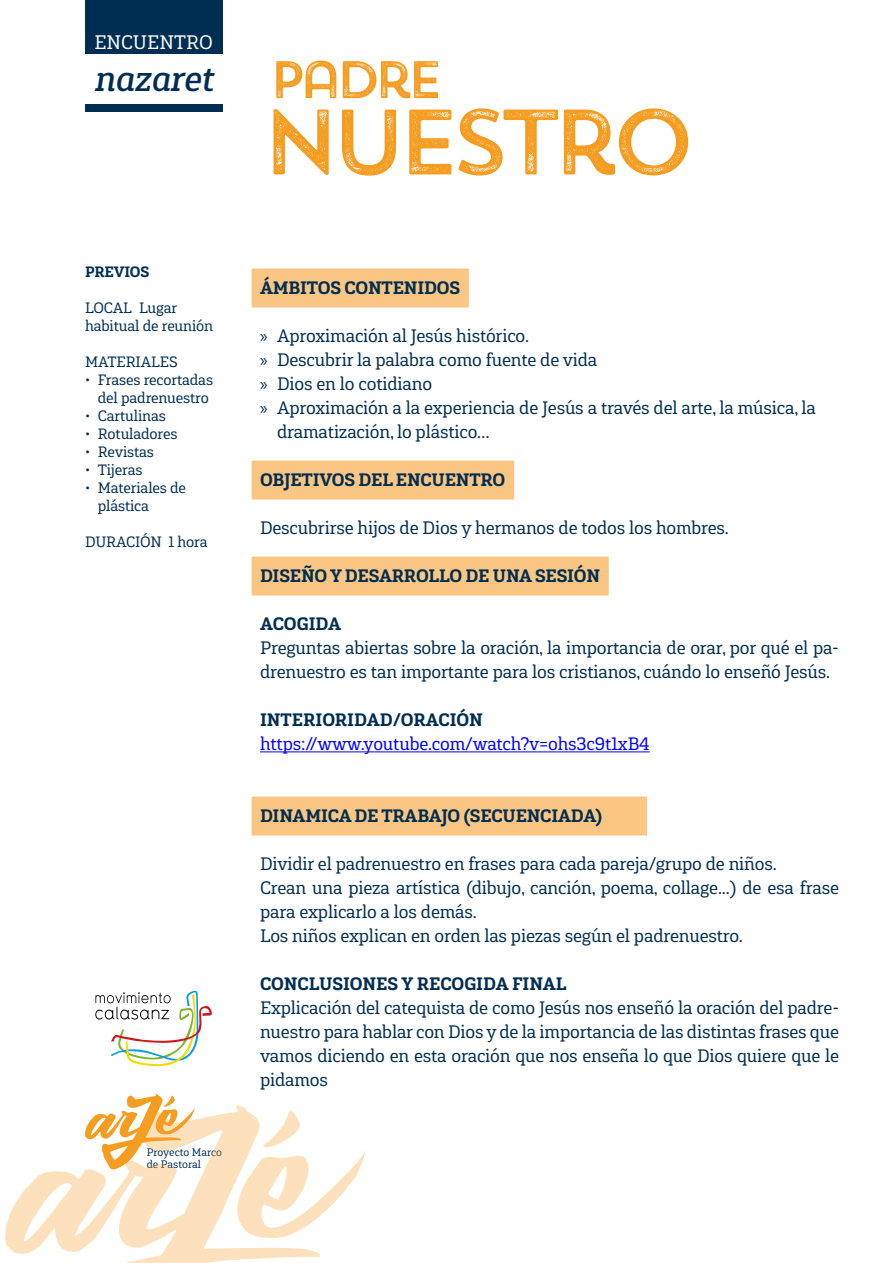
<style>
.page{position:relative;width:893px;height:1263px;background:#fff}
.page>*{position:absolute;margin:0;border:0;box-sizing:border-box;transform-origin:0 0}
.t1{font:92.25px "Trend Rough Sans One";letter-spacing:-.14em;color:#f59d21}
.t2{font:52.5px "Trend Rough Sans One";letter-spacing:-.16em;color:#f59d21}
.t3{font:italic 500 36px "Gaspo Slab";color:#002e52}
.t4{font:19.5px "Gaspo Slab";color:#fff}
.t5{font:18px/24px "Gaspo Slab";letter-spacing:-.01em;color:#002e52}
.t6{font:900 18px "Gaspo Slab";letter-spacing:-.01em;color:#002e52}
.t7{font:18px "Gaspo Slab";letter-spacing:-.01em;color:#00f}
.t8{font:15px/18px "Gaspo Slab";letter-spacing:-.01em;color:#002e52}
.t9{font:900 15px "Gaspo Slab";letter-spacing:-.01em;color:#002e52}
.t10{font:10.8px/11.4px "Gaspo Slab";color:#002e52}
.s1{font-family:"Myriad Pro"}
</style>
<div class="page">
<div style="left:252px;top:268px;width:217px;height:39px;background:#fbc683"></div>
<div style="left:252px;top:460px;width:262px;height:39px;background:#fbc683"></div>
<div style="left:252px;top:556px;width:357px;height:39px;background:#fbc683"></div>
<hr style="left:260px;top:751px;width:390px;height:1px;background:#00f">
<div style="left:252px;top:796px;width:395px;height:39px;background:#fbc683"></div>
<div style="left:85px;top:1px;width:137px;height:53px;background:#002e52"></div>
<div style="left:85px;top:104px;width:137px;height:8px;background:#002e52"></div>
<svg style="left:126px;top:1094px;width:49px;height:11px"></svg>
<svg style="left:5px;top:1105px;width:360px;height:158px"></svg>
<svg style="left:95px;top:990px;width:117px;height:76px"></svg>
<p class="t4" style="left:94px;top:30px;width:120px">ENCUENTRO</p>
<h3 class="t3" style="left:94px;top:55px;width:121px">nazaret</h3>
<p class="t9" style="left:85px;top:262px;width:66px">PREVIOS</p>
<p class="t8" style="left:85px;top:299px;width:130px">LOCAL Lugar habitual de reunión</p>
<p class="t8" style="left:85px;top:353px;width:94px">MATERIALES</p>
<p class="t8" style="left:85px;top:371px;width:130px;text-align:center">• Frases recortadas del padrenuestro</p>
<p class="t8" style="left:85px;top:407px;width:82px">• Cartulinas</p>
<p class="t8" style="left:85px;top:425px;width:94px">• Rotuladores</p>
<p class="t8" style="left:85px;top:443px;width:70px">• Revistas</p>
<p class="t8" style="left:85px;top:461px;width:59px">• Tijeras</p>
<p class="t8" style="left:98px;top:479px;width:90px;text-indent:-13px">• Materiales de plástica</p>
<p class="t8" style="left:85px;top:533px;width:124px">DURACIÓN 1 hora</p>
<p class="t10" style="left:147px;top:1147px;width:77px">Proyecto Marco de Pastoral</p>
<h2 class="t2" style="left:269px;top:46px;width:177px">PADRE</h2>
<h1 class="t1" style="left:260px;top:83px;width:439px">NUESTRO</h1>
<p class="t6" style="left:260px;top:276px;width:202px">ÁMBITOS CONTENIDOS</p>
<p class="t5" style="left:260px;top:324px;width:271px"><span class="s1">»</span> Aproximación al Jesús histórico.</p>
<p class="t5" style="left:260px;top:348px;width:339px"><span class="s1">»</span> Descubrir la palabra como fuente de vida</p>
<p class="t5" style="left:260px;top:372px;width:174px"><span class="s1">»</span> Dios en lo cotidiano</p>
<p class="t5" style="left:260px;top:396px;width:557px"><span class="s1">»</span> Aproximación a la experiencia de Jesús a través del arte, la música, la</p>
<p class="t5" style="left:277px;top:420px;width:214px">dramatización, lo plástico…</p>
<p class="t6" style="left:260px;top:468px;width:247px">OBJETIVOS DEL ENCUENTRO</p>
<p class="t5" style="left:260px;top:516px;width:470px">Descubrirse hijos de Dios y hermanos de todos los hombres.</p>
<p class="t6" style="left:260px;top:564px;width:342px">DISEÑO Y DESARROLLO DE UNA SESIÓN</p>
<p class="t6" style="left:260px;top:612px;width:83px">ACOGIDA</p>
<p class="t5" style="left:260px;top:636px;width:580px">Preguntas abiertas sobre la oración, la importancia de orar, por qué el pa&shy;drenuestro es tan importante para los cristianos, cuándo lo enseñó Jesús.</p>
<p class="t6" style="left:260px;top:708px;width:224px">INTERIORIDAD/ORACIÓN</p>
<p class="t7" style="left:260px;top:732px;width:391px">https://www.youtube.com/watch?v=ohs3c9t1xB4</p>
<p class="t6" style="left:260px;top:804px;width:344px">DINAMICA DE TRABAJO (SECUENCIADA)</p>
<p class="t5" style="left:260px;top:852px;width:580px">Dividir el padrenuestro en frases para cada pareja/grupo de niños.<br>Crean una pieza artística (dibujo, canción, poema, collage...) de esa frase para explicarlo a los demás.<br>Los niños explican en orden las piezas según el padrenuestro.</p>
<p class="t6" style="left:260px;top:972px;width:308px">CONCLUSIONES Y RECOGIDA FINAL</p>
<p class="t5" style="left:260px;top:996px;width:580px;text-align:justify">Explicación del catequista de como Jesús nos enseñó la oración del padre&shy;nuestro para hablar con Dios y de la importancia de las distintas frases que vamos diciendo en esta oración que nos enseña lo que Dios quiere que le pidamos</p>
</div>
